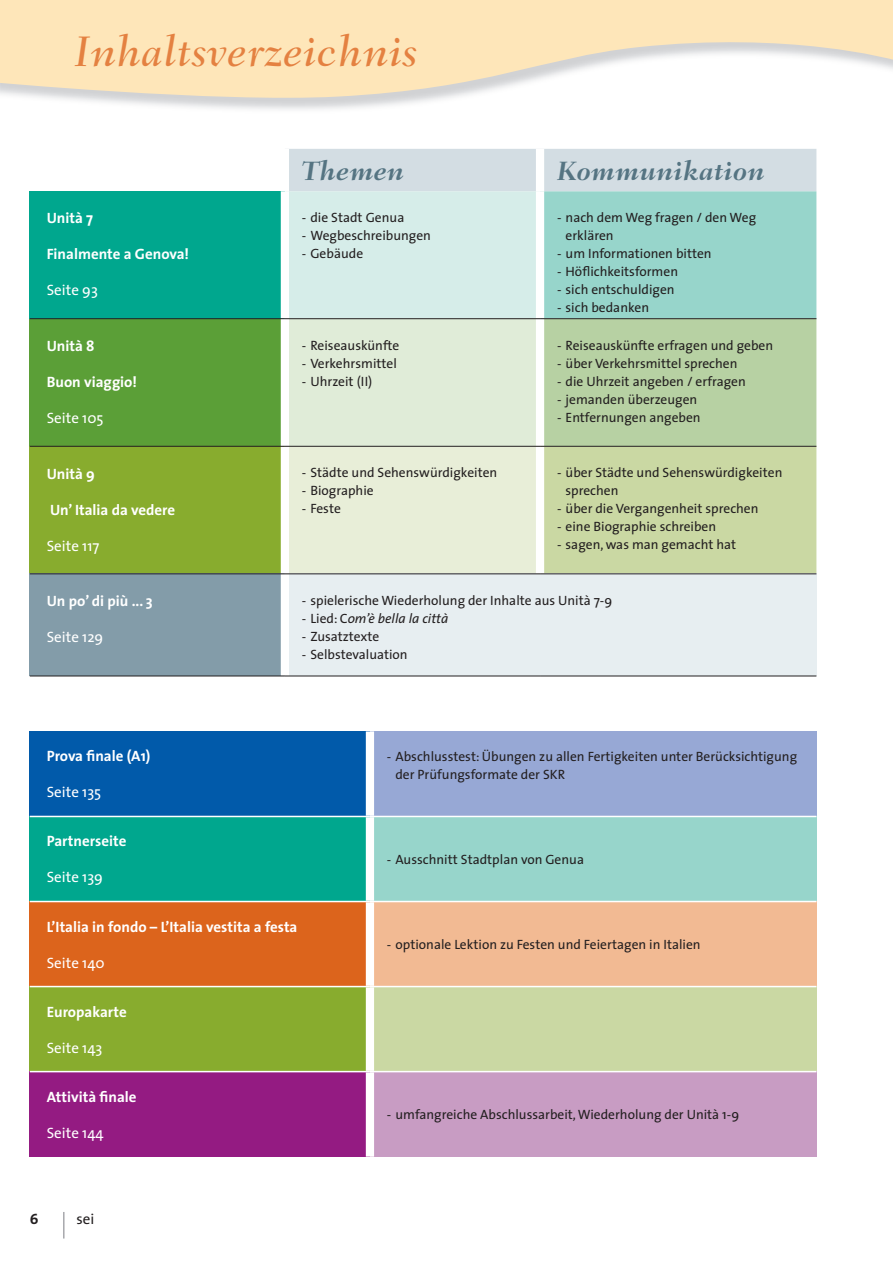
<style>
.page{position:relative;width:893px;height:1263px;background:#fff}
.page>*{position:absolute;margin:0;border:0;box-sizing:border-box;transform-origin:0 0}
.t1{font:italic 500 43.5px "Fairfield LT Std";letter-spacing:.02em;color:#e48141}
.t2{font:italic 700 27px "Fairfield LT Std";letter-spacing:.02em;color:#557482}
.t3{font:15px "The Sans CV Bold";color:#fff}
.t4{font:15px "The Sans CV";color:#fff}
.t5{font:15px "The Sans CV";color:#231f20}
.t6{font:15px "The Sans CV Bold Caps";color:#231f20}
.t7{font:13.5px/18px "The Sans CV";color:#231f20}
.t8{font:italic 13.5px "The Sans CV";color:#231f20}
.s1{font-style:normal}
</style>
<div class="page">
<hr style="left:63px;top:1212px;width:2px;height:26px;background:#a8a9ad">
<svg style="left:0;top:0;width:892px;height:103px;fill:#fee6b9"></svg>
<div style="left:289px;top:149px;width:528px;height:527px;background:#d3dde3"></div>
<div style="left:30px;top:191px;width:255px;height:128px;background:#00a78e"></div>
<div style="left:289px;top:191px;width:247px;height:127px;background:#d6ede9"></div>
<div style="left:544px;top:191px;width:273px;height:128px;background:#97d5cb"></div>
<div style="left:30px;top:319px;width:255px;height:127px;background:#5b9f37"></div>
<div style="left:289px;top:319px;width:247px;height:127px;background:#e0ecd8"></div>
<div style="left:544px;top:319px;width:273px;height:127px;background:#b7d1a3"></div>
<div style="left:30px;top:446px;width:255px;height:128px;background:#88ac2e"></div>
<div style="left:289px;top:447px;width:247px;height:127px;background:#e8eed8"></div>
<div style="left:544px;top:446px;width:273px;height:128px;background:#cad8a3"></div>
<div style="left:30px;top:574px;width:255px;height:102px;background:#839ca9"></div>
<div style="left:285px;top:574px;width:531px;height:102px;background:#e7eef1"></div>
<div style="left:536px;top:149px;width:8px;height:42px;background:#fff"></div>
<div style="left:281px;top:191px;width:8px;height:127px;background:#fff"></div>
<div style="left:536px;top:191px;width:8px;height:127px;background:#fff"></div>
<div style="left:281px;top:319px;width:8px;height:127px;background:#fff"></div>
<div style="left:536px;top:319px;width:8px;height:127px;background:#fff"></div>
<div style="left:281px;top:446px;width:8px;height:128px;background:#fff"></div>
<div style="left:536px;top:446px;width:8px;height:128px;background:#fff"></div>
<div style="left:281px;top:574px;width:8px;height:102px;background:#fff"></div>
<hr style="left:30px;top:318px;width:255px;height:1px;background:#231f20">
<hr style="left:285px;top:318px;width:255px;height:1px;background:#231f20">
<hr style="left:540px;top:318px;width:276px;height:1px;background:#231f20">
<hr style="left:30px;top:446px;width:255px;height:1px;background:#231f20">
<hr style="left:285px;top:446px;width:255px;height:1px;background:#231f20">
<hr style="left:540px;top:446px;width:276px;height:1px;background:#231f20">
<hr style="left:30px;top:574px;width:255px;height:1px;background:#231f20">
<hr style="left:285px;top:574px;width:255px;height:1px;background:#231f20">
<hr style="left:540px;top:574px;width:276px;height:1px;background:#231f20">
<hr style="left:30px;top:676px;width:255px;height:1px;background:#231f20">
<hr style="left:285px;top:676px;width:255px;height:1px;background:#231f20">
<hr style="left:540px;top:676px;width:276px;height:1px;background:#231f20">
<div style="left:30px;top:731px;width:340px;height:85px;background:#015aaa"></div>
<div style="left:370px;top:731px;width:446px;height:85px;background:#97a8d5"></div>
<div style="left:30px;top:816px;width:340px;height:85px;background:#00a78e"></div>
<div style="left:370px;top:816px;width:446px;height:85px;background:#97d5cb"></div>
<div style="left:30px;top:901px;width:340px;height:85px;background:#dc641c"></div>
<div style="left:370px;top:901px;width:446px;height:85px;background:#f2ba93"></div>
<div style="left:30px;top:986px;width:340px;height:85px;background:#88ac2e"></div>
<div style="left:370px;top:986px;width:446px;height:85px;background:#cad8a3"></div>
<div style="left:30px;top:1071px;width:340px;height:86px;background:#941b82"></div>
<div style="left:370px;top:1071px;width:446px;height:86px;background:#c89cc3"></div>
<div style="left:366px;top:731px;width:8px;height:85px;background:#fff"></div>
<div style="left:366px;top:817px;width:8px;height:84px;background:#fff"></div>
<div style="left:366px;top:902px;width:8px;height:84px;background:#fff"></div>
<div style="left:366px;top:987px;width:8px;height:84px;background:#fff"></div>
<div style="left:366px;top:1072px;width:8px;height:85px;background:#fff"></div>
<hr style="left:30px;top:816px;width:340px;height:1px;background:#fff">
<hr style="left:370px;top:816px;width:446px;height:1px;background:#fff">
<hr style="left:30px;top:901px;width:340px;height:1px;background:#fff">
<hr style="left:370px;top:901px;width:446px;height:1px;background:#fff">
<hr style="left:30px;top:986px;width:340px;height:1px;background:#fff">
<hr style="left:370px;top:986px;width:446px;height:1px;background:#fff">
<hr style="left:30px;top:1071px;width:340px;height:1px;background:#fff">
<hr style="left:370px;top:1071px;width:446px;height:1px;background:#fff">
<svg style="left:892px;top:0;width:1px;height:72px"></svg>
<h1 class="t1" style="left:74px;top:25px;width:345px">Inhaltsverzeichnis</h1>
<p class="t3" style="left:47px;top:206px;width:48px">Unità 7</p>
<p class="t3" style="left:47px;top:242px;width:144px">Finalmente a Genova!</p>
<p class="t4" style="left:47px;top:278px;width:53px">Seite 93</p>
<p class="t3" style="left:47px;top:333px;width:49px">Unità 8</p>
<p class="t3" style="left:47px;top:369px;width:92px">Buon viaggio!</p>
<p class="t4" style="left:47px;top:405px;width:58px">Seite 105</p>
<p class="t3" style="left:47px;top:461px;width:50px">Unità 9</p>
<p class="t3" style="left:50px;top:497px;width:127px">Un’ Italia da vedere</p>
<p class="t4" style="left:47px;top:533px;width:54px">Seite 117</p>
<p class="t3" style="left:47px;top:588px;width:108px">Un po’ di più ... 3</p>
<p class="t4" style="left:47px;top:624px;width:58px">Seite 129</p>
<h2 class="t2" style="left:302px;top:154px;width:104px">Themen</h2>
<h2 class="t2" style="left:557px;top:154px;width:209px">Kommunikation</h2>
<p class="t7" style="left:302px;top:208px;width:104px">- die Stadt Genua</p>
<p class="t7" style="left:302px;top:226px;width:131px">- Wegbeschreibungen</p>
<p class="t7" style="left:302px;top:244px;width:63px">- Gebäude</p>
<p class="t7" style="left:566px;top:208px;width:192px;text-indent:-9px">- nach dem Weg fragen / den Weg erklären</p>
<p class="t7" style="left:557px;top:244px;width:156px">- um Informationen bitten</p>
<p class="t7" style="left:557px;top:262px;width:123px">- Höflichkeitsformen</p>
<p class="t7" style="left:557px;top:280px;width:119px">- sich entschuldigen</p>
<p class="t7" style="left:557px;top:298px;width:94px">- sich bedanken</p>
<p class="t7" style="left:302px;top:336px;width:99px">- Reiseauskünfte</p>
<p class="t7" style="left:302px;top:354px;width:96px">- Verkehrsmittel</p>
<p class="t7" style="left:302px;top:372px;width:72px">- Uhrzeit (II)</p>
<p class="t7" style="left:557px;top:336px;width:218px">- Reiseauskünfte erfragen und geben</p>
<p class="t7" style="left:557px;top:354px;width:182px">- über Verkehrsmittel sprechen</p>
<p class="t7" style="left:557px;top:372px;width:190px">- die Uhrzeit angeben / erfragen</p>
<p class="t7" style="left:557px;top:390px;width:142px">- jemanden überzeugen</p>
<p class="t7" style="left:557px;top:408px;width:145px">- Entfernungen angeben</p>
<p class="t7" style="left:302px;top:463px;width:197px">- Städte und Sehens würdigkeiten</p>
<p class="t7" style="left:302px;top:481px;width:73px">- Biographie</p>
<p class="t7" style="left:302px;top:499px;width:40px">- Feste</p>
<p class="t7" style="left:566px;top:463px;width:218px;text-indent:-9px">- über Städte und Sehenswürdigkeiten sprechen</p>
<p class="t7" style="left:557px;top:499px;width:203px">- über die Vergangenheit sprechen</p>
<p class="t7" style="left:557px;top:517px;width:161px">- eine Biographie schreiben</p>
<p class="t7" style="left:557px;top:535px;width:181px">- sagen, was man gemacht hat</p>
<p class="t7" style="left:302px;top:591px;width:312px">- spielerische Wiederholung der Inhalte aus Unità 7-9</p>
<p class="t8" style="left:302px;top:607px;width:148px"><span class="s1">- Lied: C</span>om’è bella la città</p>
<p class="t7" style="left:302px;top:627px;width:79px">- Zusatztexte</p>
<p class="t7" style="left:302px;top:645px;width:107px">- Selbstevaluation</p>
<p class="t3" style="left:47px;top:743px;width:105px">Prova finale (A1)</p>
<p class="t4" style="left:47px;top:779px;width:56px">Seite 135</p>
<p class="t3" style="left:47px;top:829px;width:81px">Partnerseite</p>
<p class="t4" style="left:47px;top:865px;width:58px">Seite 139</p>
<p class="t3" style="left:47px;top:914px;width:252px">L’Italia in fondo – L’Italia vestita a festa</p>
<p class="t4" style="left:47px;top:950px;width:59px">Seite 140</p>
<p class="t3" style="left:47px;top:999px;width:82px">Europakarte</p>
<p class="t4" style="left:47px;top:1035px;width:57px">Seite 143</p>
<p class="t3" style="left:47px;top:1084px;width:91px">Attività finale</p>
<p class="t4" style="left:47px;top:1120px;width:58px">Seite 144</p>
<p class="t6" style="left:30px;top:1206px;width:10px">6</p>
<p class="t5" style="left:77px;top:1206px;width:19px">sei</p>
<p class="t7" style="left:395px;top:746px;width:403px;text-indent:-9px">- Abschlusstest: Übungen zu allen Fertigkeiten unter Berücksichtigung der Prüfungsformate der SKR</p>
<p class="t7" style="left:387px;top:850px;width:199px">- Ausschnitt Stadtplan von Genua</p>
<p class="t7" style="left:387px;top:935px;width:315px">- optionale Lektion zu Festen und Feiertagen in Italien</p>
<p class="t7" style="left:387px;top:1105px;width:354px">- umfangreiche Abschlussarbeit, Wiederholung der Unità 1-9</p>
</div>
